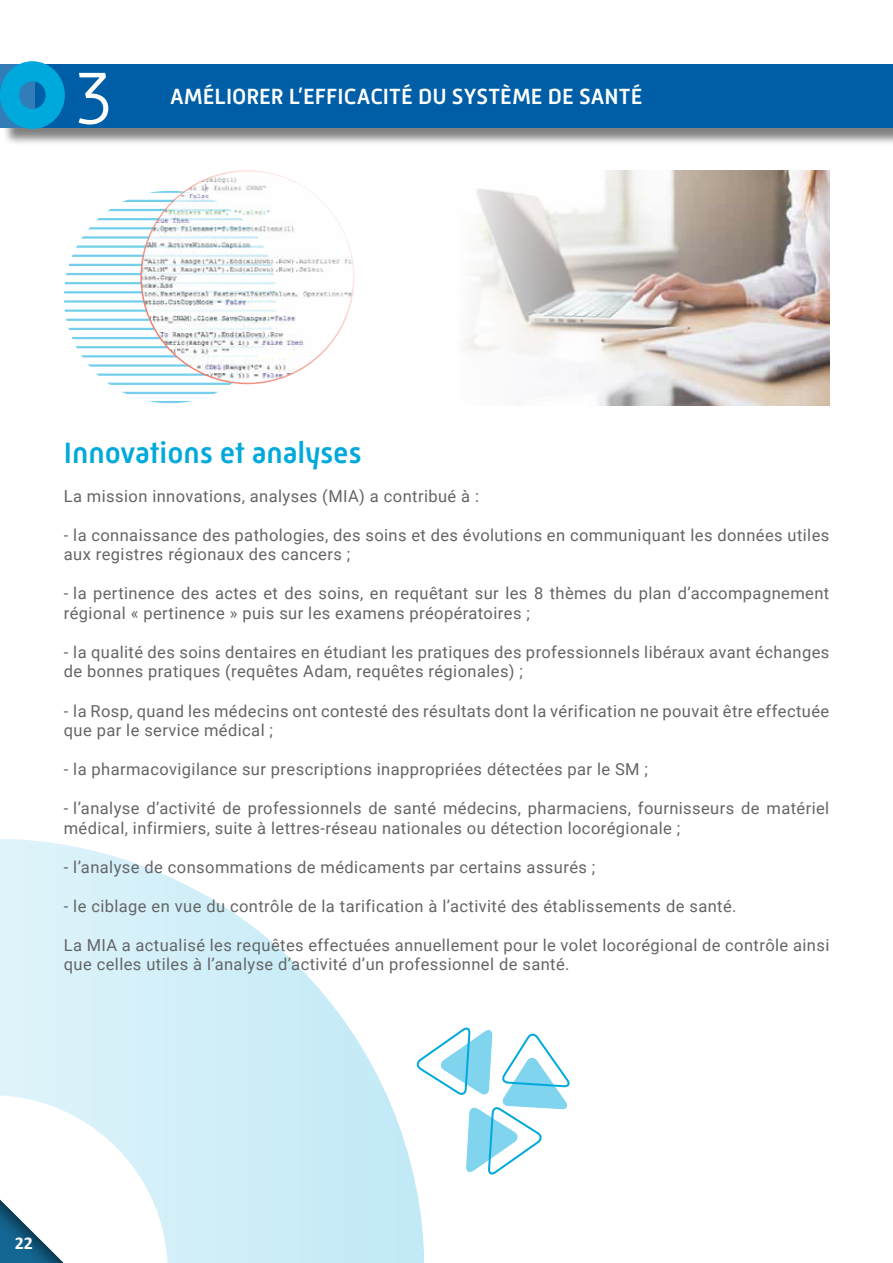
<style>
.page{position:relative;width:893px;height:1263px;background:#fff}
.page>*{position:absolute;margin:0;border:0;box-sizing:border-box;transform-origin:0 0}
.t1{font:300 75px "Mic 32 New";color:#fff}
.t2{font:500 30px "Mic 32 New";color:#00a9dc}
.t3{font:500 22.5px "Mic 32 New";color:#fff}
.t4{font:700 18px "Calibri";color:#fff}
.t5{font:16.5px/19.5px "Roboto";letter-spacing:.025em;color:#646567}
</style>
<div class="page">
<svg style="left:0;top:839px;width:424px;height:424px"></svg>
<div style="left:2px;top:66px;width:891px;height:80px;background:#000;opacity:.5"></div>
<div style="left:0;top:64px;width:893px;height:63px;background:#005ea6"></div>
<svg style="left:0;top:61px;width:65px;height:68px"></svg>
<hr style="left:65px;top:383px;width:210px;height:2px;background:#00a9dc">
<hr style="left:65px;top:273px;width:210px;height:2px;background:#00a9dc">
<hr style="left:65px;top:346px;width:210px;height:2px;background:#00a9dc">
<hr style="left:65px;top:236px;width:210px;height:3px;background:#00a9dc">
<hr style="left:65px;top:364px;width:210px;height:3px;background:#00a9dc">
<hr style="left:65px;top:255px;width:210px;height:2px;background:#00a9dc">
<hr style="left:65px;top:328px;width:210px;height:2px;background:#00a9dc">
<hr style="left:65px;top:218px;width:210px;height:2px;background:#00a9dc">
<hr style="left:65px;top:373px;width:210px;height:3px;background:#00a9dc">
<hr style="left:65px;top:264px;width:210px;height:2px;background:#00a9dc">
<hr style="left:65px;top:337px;width:210px;height:2px;background:#00a9dc">
<hr style="left:65px;top:227px;width:210px;height:2px;background:#00a9dc">
<hr style="left:65px;top:355px;width:210px;height:2px;background:#00a9dc">
<hr style="left:65px;top:245px;width:210px;height:3px;background:#00a9dc">
<hr style="left:65px;top:319px;width:210px;height:2px;background:#00a9dc">
<hr style="left:65px;top:209px;width:210px;height:2px;background:#00a9dc">
<hr style="left:65px;top:309px;width:210px;height:3px;background:#00a9dc">
<hr style="left:65px;top:200px;width:210px;height:2px;background:#00a9dc">
<hr style="left:65px;top:300px;width:210px;height:3px;background:#00a9dc">
<hr style="left:65px;top:191px;width:210px;height:2px;background:#00a9dc">
<hr style="left:65px;top:392px;width:210px;height:2px;background:#00a9dc">
<hr style="left:65px;top:282px;width:210px;height:2px;background:#00a9dc">
<hr style="left:65px;top:401px;width:210px;height:2px;background:#00a9dc">
<hr style="left:65px;top:291px;width:210px;height:2px;background:#00a9dc">
<img style="left:141px;top:171px;width:213px;height:212px;border-radius:106px">
<svg style="left:417px;top:1027px;width:153px;height:148px"></svg>
<img style="left:465px;top:170px;width:364px;height:235px">
<h1 class="t1" style="left:75px;top:55px;width:39px">3</h1>
<h3 class="t3" style="left:170px;top:84px;width:474px">AMÉLIORER L’EFFICACITÉ DU SYSTÈME DE SANTÉ</h3>
<h2 class="t2" style="left:64px;top:435px;width:299px">Innovations et analyses</h2>
<p class="t5" style="left:64px;top:486px;width:417px">La mission innovations, analyses (MIA) a contribué à :</p>
<p class="t5" style="left:64px;top:525px;width:767px">- la connaissance des pathologies, des soins et des évolutions en communiquant les données utiles aux registres régionaux des cancers ;</p>
<p class="t5" style="left:64px;top:583px;width:767px">- la pertinence des actes et des soins, en requêtant sur les 8 thèmes du plan d’accompagnement régional « pertinence » puis sur les examens préopératoires ;</p>
<p class="t5" style="left:64px;top:642px;width:767px">- la qualité des soins dentaires en étudiant les pratiques des professionnels libéraux avant échanges de bonnes pratiques (requêtes Adam, requêtes régionales) ;</p>
<p class="t5" style="left:64px;top:700px;width:767px">- la Rosp, quand les médecins ont contesté des résultats dont la vérification ne pouvait être effectuée que par le service médical ;</p>
<p class="t5" style="left:64px;top:759px;width:586px">- la pharmacovigilance sur prescriptions inappropriées détectées par le SM ;</p>
<p class="t5" style="left:64px;top:798px;width:767px">- l’analyse d’activité de professionnels de santé médecins, pharmaciens, fournisseurs de matériel médical, infirmiers, suite à lettres-réseau nationales ou détection locorégionale ;</p>
<p class="t5" style="left:64px;top:856px;width:533px">- l’analyse de consommations de médicaments par certains assurés ;</p>
<p class="t5" style="left:64px;top:895px;width:674px">- le ciblage en vue du contrôle de la tarification à l’activité des établissements de santé.</p>
<p class="t5" style="left:64px;top:934px;width:767px">La MIA a actualisé les requêtes effectuées annuellement pour le volet locorégional de contrôle ainsi que celles utiles à l’analyse d’activité d’un professionnel de santé.</p>
<p class="t4" style="left:15px;top:1230px;width:20px">22</p>
</div>
